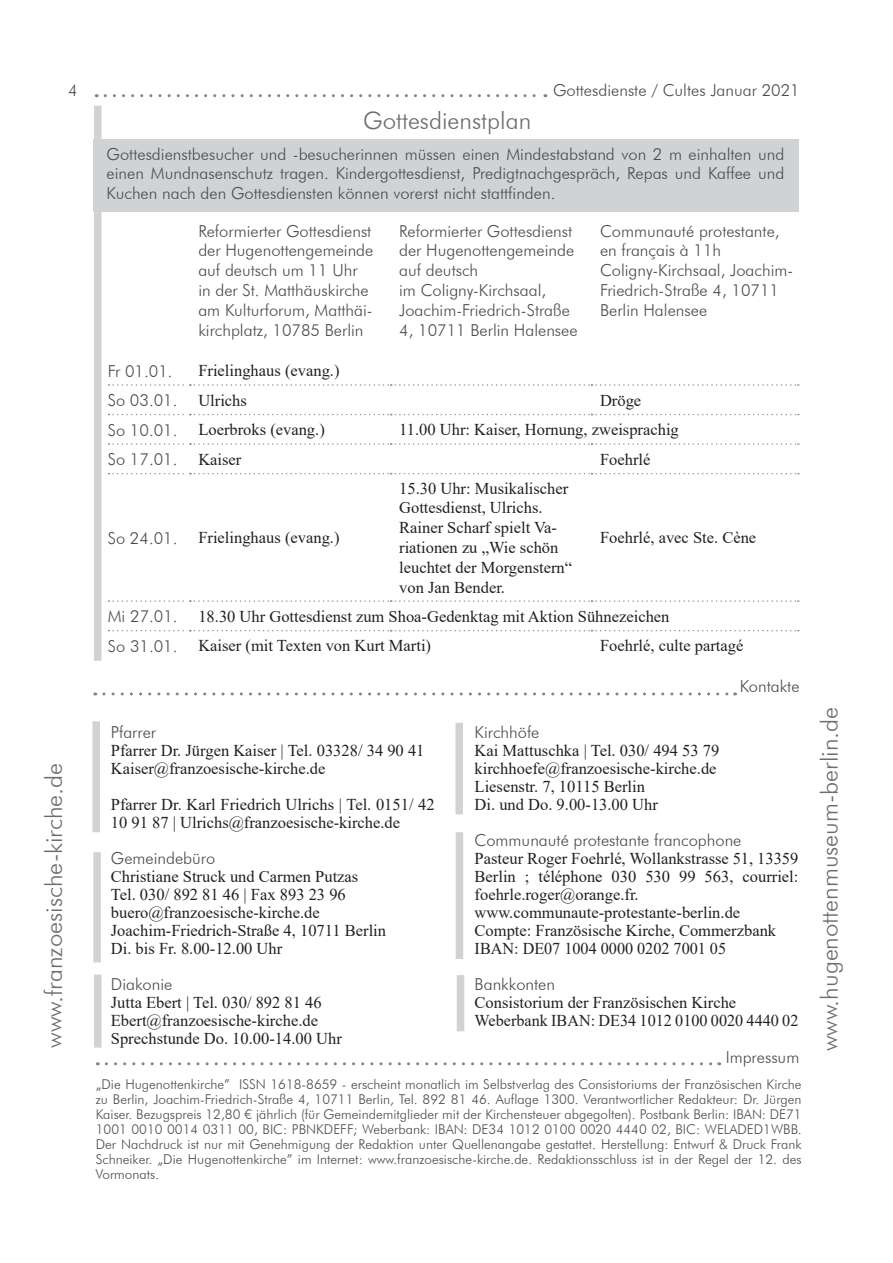
<style>
.page{position:relative;width:893px;height:1263px;background:#fff}
.page>*{position:absolute;margin:0;border:0;box-sizing:border-box;transform-origin:0 0}
.t1{font:300 24px "Futura BT";color:#6c6d70}
.t2{font:16.5px/18px "Times New Roman";color:#231f20}
.t3{font:300 16.5px/19.8px "Futura BT";color:#4b4c4d}
.t4{font:300 13.5px/15px "Futura BT";color:#4b4c4d;text-align:justify}
</style>
<div class="page">
<svg style="left:105px;top:94px;width:441px;height:3px"></svg>
<div style="left:94px;top:106px;width:8px;height:555px;background:#d1d2d4"></div>
<svg style="left:109px;top:384px;width:690px;height:2px"></svg>
<svg style="left:109px;top:414px;width:690px;height:1px"></svg>
<svg style="left:109px;top:443px;width:690px;height:2px"></svg>
<svg style="left:109px;top:473px;width:690px;height:1px"></svg>
<svg style="left:109px;top:600px;width:690px;height:2px"></svg>
<svg style="left:109px;top:630px;width:690px;height:1px"></svg>
<div style="left:93px;top:139px;width:706px;height:72px;background:#d1d2d4"></div>
<svg style="left:104px;top:692px;width:632px;height:3px"></svg>
<div style="left:92px;top:721px;width:8px;height:111px;background:#d1d2d4"></div>
<div style="left:93px;top:852px;width:8px;height:110px;background:#d1d2d4"></div>
<div style="left:455px;top:723px;width:8px;height:91px;background:#d1d2d4"></div>
<div style="left:456px;top:832px;width:7px;height:127px;background:#d1d2d4"></div>
<div style="left:457px;top:975px;width:7px;height:56px;background:#d1d2d4"></div>
<div style="left:94px;top:974px;width:8px;height:73px;background:#d1d2d4"></div>
<svg style="left:106px;top:1062px;width:614px;height:3px"></svg>
<p class="t3" style="left:68px;top:80px;width:11px">4</p>
<p class="t3" style="left:553px;top:80px;width:248px">Gottesdienste / Cultes Januar 2021</p>
<h1 class="t1" style="left:363px;top:106px;width:170px">Gottesdienstplan</h1>
<p class="t3" style="left:107px;top:144px;width:679px;text-align:justify">Gottesdienstbesucher und -besucherinnen müssen einen Mindestabstand von 2 m einhalten und einen Mundnasenschutz tragen. Kindergottesdienst, Predigtnachgespräch, Repas und Kaffee und Kuchen nach den Gottesdiensten können vorerst nicht stattfinden.</p>
<p class="t3" style="left:198px;top:221px;width:177px">Reformierter Gottesdienst der Hugenottengemeinde auf deutsch um 11 Uhr in der St. Matthäuskirche am Kulturforum, Matthäi&shy;kirchplatz, 10785 Berlin</p>
<p class="t3" style="left:399px;top:221px;width:180px">Reformierter Gottesdienst der Hugenottengemeinde auf deutsch<br>im Coligny-Kirchsaal,<br>Joachim-Friedrich-Straße<br>4, 10711 Berlin Halensee</p>
<p class="t3" style="left:600px;top:221px;width:195px">Communauté protestante, en français à 11h<br>Coligny-Kirchsaal, Joachim-<br>Friedrich-Straße 4, 10711<br>Berlin Halensee</p>
<p class="t3" style="left:108px;top:361px;width:66px">Fr 01.01.</p>
<p class="t2" style="left:198px;top:361px;width:143px">Frielinghaus (evang.)</p>
<p class="t3" style="left:108px;top:390px;width:71px">So 03.01.</p>
<p class="t2" style="left:198px;top:390px;width:50px">Ulrichs</p>
<p class="t2" style="left:600px;top:390px;width:43px">Dröge</p>
<p class="t3" style="left:108px;top:420px;width:71px">So 10.01.</p>
<p class="t2" style="left:198px;top:420px;width:128px">Loerbroks (evang.)</p>
<p class="t2" style="left:399px;top:420px;width:281px">11.00 Uhr: Kaiser, Hornung, zweisprachig</p>
<p class="t3" style="left:108px;top:449px;width:71px">So 17.01.</p>
<p class="t2" style="left:198px;top:450px;width:45px">Kaiser</p>
<p class="t2" style="left:600px;top:450px;width:52px">Foehrlé</p>
<p class="t3" style="left:108px;top:528px;width:71px">So 24.01.</p>
<p class="t2" style="left:198px;top:528px;width:143px">Frielinghaus (evang.)</p>
<p class="t2" style="left:399px;top:478px;width:174px;line-height:19.8px">15.30 Uhr: Musikalischer<br>Gottesdienst, Ulrichs.<br>Rainer Scharf spielt Va&shy;riationen zu „Wie schön leuchtet der Morgenstern“ von Jan Bender.</p>
<p class="t2" style="left:600px;top:528px;width:158px">Foehrlé, avec Ste. Cène</p>
<p class="t3" style="left:108px;top:606px;width:71px">Mi 27.01.</p>
<p class="t2" style="left:198px;top:607px;width:473px">18.30 Uhr Gottesdienst zum Shoa-Gedenktag mit Aktion Sühnezeichen</p>
<p class="t3" style="left:108px;top:636px;width:71px">So 31.01.</p>
<p class="t2" style="left:198px;top:636px;width:234px">Kaiser (mit Texten von Kurt Marti)</p>
<p class="t2" style="left:600px;top:636px;width:145px">Foehrlé, culte partagé</p>
<h1 class="t1" style="left:39px;top:1047px;width:286px;rotate:-90deg">www.franzoesische-kirche.de</h1>
<p class="t3" style="left:111px;top:722px;width:47px">Pfarrer</p>
<p class="t2" style="left:111px;top:741px;width:315px">Pfarrer Dr. Jürgen Kaiser | Tel. 03328/ 34 90 41<br>Kaiser@franzoesische-kirche.de</p>
<p class="t2" style="left:111px;top:795px;width:325px">Pfarrer Dr. Karl Friedrich Ulrichs | Tel. 0151/ 42<br>10 91 87 | Ulrichs@franzoesische-kirche.de</p>
<p class="t3" style="left:111px;top:848px;width:106px">Gemeindebüro</p>
<p class="t2" style="left:111px;top:867px;width:277px">Christiane Struck und Carmen Putzas Tel. 030/ 892 81 46 | Fax 893 23 96 buero@franzoesische-kirche.de Joachim-Friedrich-Straße 4, 10711 Berlin Di. bis Fr. 8.00-12.00 Uhr</p>
<p class="t3" style="left:111px;top:974px;width:63px">Diakonie</p>
<p class="t2" style="left:111px;top:993px;width:232px">Jutta Ebert | Tel. 030/ 892 81 46<br>Ebert@franzoesische-kirche.de<br>Sprechstunde Do. 10.00-14.00 Uhr</p>
<p class="t3" style="left:740px;top:676px;width:61px">Kontakte</p>
<p class="t3" style="left:475px;top:722px;width:66px">Kirchhöfe</p>
<p class="t2" style="left:475px;top:741px;width:246px">Kai Mattuschka | Tel. 030/ 494 53 79 kirchhoefe@franzoesische-kirche.de<br>Liesenstr. 7, 10115 Berlin<br>Di. und Do. 9.00-13.00 Uhr</p>
<p class="t3" style="left:475px;top:830px;width:268px">Communauté protestante francophone</p>
<p class="t2" style="left:475px;top:849px;width:325px">Pasteur Roger Foehrlé, Wollankstrasse 51, 13359<br>Berlin ; téléphone 030 530 99 563, courriel: foehrle.roger@orange.fr. www.communaute-protestante-berlin.de Compte: Französische Kirche, Commerzbank IBAN: DE07 1004 0000 0202 7001 05</p>
<p class="t3" style="left:475px;top:974px;width:82px">Bankkonten</p>
<p class="t2" style="left:475px;top:993px;width:325px">Consistorium der Französischen Kirche<br>Weberbank IBAN: DE34 1012 0100 0020 4440 02</p>
<p class="t3" style="left:726px;top:1047px;width:75px">Impressum</p>
<p class="t4" style="left:96px;top:1076px;width:707px">„Die Hugenottenkirche” ISSN 1618-8659 - erscheint monatlich im Selbstverlag des Consistoriums der Französischen Kirche zu Berlin, Joachim-Friedrich-Straße 4, 10711 Berlin, Tel. 892 81 46. Auflage 1300. Verantwortlicher Redakteur: Dr. Jürgen Kaiser. Bezugspreis 12,80 € jährlich (für Gemeindemitglieder mit der Kirchensteuer abgegolten). Postbank Berlin: IBAN: DE71<br>1001 0010 0014 0311 00, BIC: PBNKDEFF; Weberbank: IBAN: DE34 1012 0100 0020 4440 02, BIC: WELADED1WBB.<br>Der Nachdruck ist nur mit Genehmigung der Redaktion unter Quellenangabe gestattet. Herstellung: Entwurf &amp; Druck Frank Schneiker. „Die Hugenottenkirche” im Internet: www.franzoesische-kirche.de. Redaktionsschluss ist in der Regel der 12. des Vormonats.</p>
<h1 class="t1" style="left:815px;top:1051px;width:346px;rotate:-90deg">www.hugenottenmuseum-berlin.de</h1>
</div>
